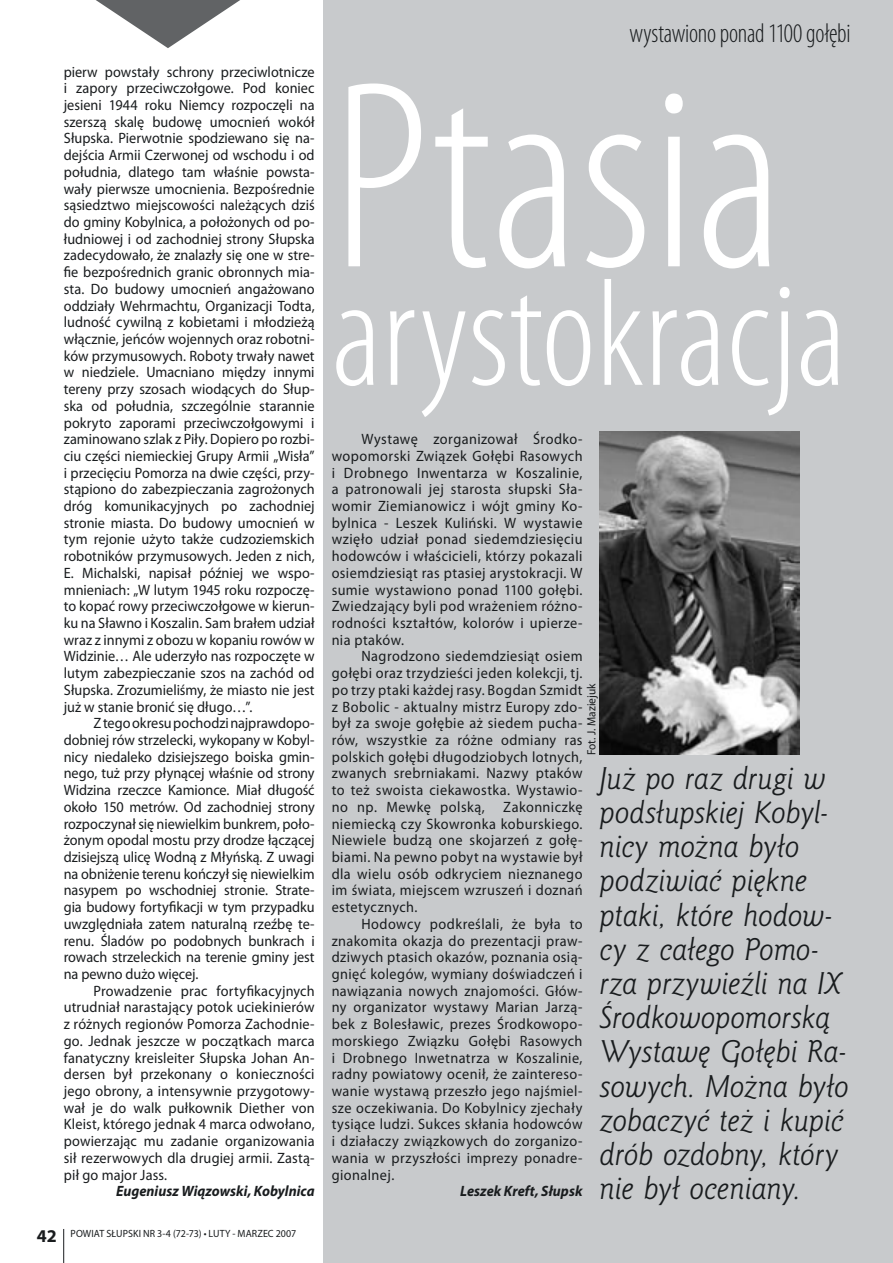
<style>
.page{position:relative;width:893px;height:1263px;background:#fff}
.page>*{position:absolute;margin:0;border:0;box-sizing:border-box;transform-origin:0 0}
.t1{font:300 condensed 270px "Myriad Pro";color:#fff}
.t2{font:300 condensed 153px "Myriad Pro";color:#fff}
.t3{font:italic 28.5px/34.2px "Goldy EFN";letter-spacing:-.01em;color:#191c1e}
.t4{font:300 condensed 27px "Myriad Pro";letter-spacing:-.01em;color:#191c1e;scale:.95 1}
.t5{font:15px/16.6px "Myriad Pro";letter-spacing:.02em;color:#191c1e;text-align:justify;scale:.95 1}
.t6{font:italic 700 15px "Myriad Pro";letter-spacing:.005em;color:#191c1e;scale:.95 1}
.t7{font:12px "Myriad Pro";letter-spacing:.005em;color:#191c1e;scale:.95 1}
.t8{font:10.5px "Myriad Pro";letter-spacing:.005em;color:#191c1e;scale:.95 1}
.s1{font-weight:700;font-size:18px}
</style>
<div class="page">
<hr style="left:63px;top:1229px;width:1px;height:34px;background:#191c1e">
<div style="left:323px;top:0;width:570px;height:1263px;background:#c8cacc"></div>
<svg style="left:96px;top:0;width:144px;height:48px"></svg>
<img style="left:600px;top:432px;width:199px;height:323px">
<p class="t5" style="left:64px;top:63px;width:266px">pierw powstały schrony przeciwlotnicze i zapory przeciwczołgowe. Pod koniec jesieni 1944 roku Niemcy rozpoczęli na szerszą skalę budowę umocnień wokół Słupska. Pierwotnie spodziewano się na&shy;dejścia Armii Czerwonej od wschodu i od południa, dlatego tam właśnie powsta&shy;wały pierwsze umocnienia. Bezpośrednie sąsiedztwo miejscowości należących dziś do gminy Kobylnica, a położonych od po&shy;łudniowej i od zachodniej strony Słupska zadecydowało, że znalazły się one w stre&shy;fie bezpośrednich granic obronnych mia&shy;sta. Do budowy umocnień angażowano oddziały Wehrmachtu, Organizacji Todta, ludność cywilną z kobietami i młodzieżą włącznie, jeńców wojennych oraz robotni&shy;ków przymusowych. Roboty trwały nawet w niedziele. Umacniano między innymi tereny przy szosach wiodących do Słup&shy;ska od południa, szczególnie starannie pokryto zaporami przeciwczołgowymi i zaminowano szlak z Piły. Dopiero po rozbi&shy;ciu części niemieckiej Grupy Armii „Wisła” i przecięciu Pomorza na dwie części, przy&shy;stąpiono do zabezpieczania zagrożonych dróg komunikacyjnych po zachodniej stronie miasta. Do budowy umocnień w tym rejonie użyto także cudzoziemskich robotników przymusowych. Jeden z nich, E. Michalski, napisał później we wspo&shy;mnieniach: „W lutym 1945 roku rozpoczę&shy;to kopać rowy przeciwczołgowe w kierun&shy;ku na Sławno i Koszalin. Sam brałem udział wraz z innymi z obozu w kopaniu rowów w Widzinie… Ale uderzyło nas rozpoczęte w lutym zabezpieczanie szos na zachód od Słupska. Zrozumieliśmy, że miasto nie jest już w stanie bronić się długo…”.</p>
<p class="t5" style="left:64px;top:715px;width:266px;text-indent:30px">Z tego okresu pochodzi najprawdopo&shy;dobniej rów strzelecki, wykopany w Kobyl&shy;nicy niedaleko dzisiejszego boiska gmin&shy;nego, tuż przy płynącej właśnie od strony Widzina rzeczce Kamionce. Miał długość około 150 metrów. Od zachodniej strony rozpoczynał się niewielkim bunkrem, poło&shy;żonym opodal mostu przy drodze łączącej dzisiejszą ulicę Wodną z Młyńską. Z uwagi na obniżenie terenu kończył się niewielkim nasypem po wschodniej stronie. Strate&shy;gia budowy fortyfikacji w tym przypadku uwzględniała zatem naturalną rzeźbę te&shy;renu. Śladów po podobnych bunkrach i rowach strzeleckich na terenie gminy jest na pewno dużo więcej.</p>
<p class="t5" style="left:64px;top:983px;width:266px;text-indent:30px">Prowadzenie prac fortyfikacyjnych utrudniał narastający potok uciekinierów z różnych regionów Pomorza Zachodnie&shy;go. Jednak jeszcze w początkach marca fanatyczny kreisleiter Słupska Johan An&shy;dersen był przekonany o konieczności jego obrony, a intensywnie przygotowy&shy;wał je do walk pułkownik Diether von Kleist, którego jednak 4 marca odwołano, powierzając mu zadanie organizowania sił rezerwowych dla drugiej armii. Zastą&shy;pił go major Jass.</p>
<p class="t6" style="left:116px;top:1183px;width:211px">Eugeniusz Wiązowski, Kobylnica</p>
<p class="t8" style="left:37px;top:1227px;width:275px"><span class="s1">42</span> POWIAT SŁUPSKI NR 3-4 (72-73) • LUTY - MARZEC 2007</p>
<h3 class="t4" style="left:629px;top:19px;width:234px">wystawiono ponad 1100 gołębi</h3>
<h1 class="t1" style="left:332px;top:33px;width:454px">Ptasia</h1>
<h2 class="t2" style="left:332px;top:253px;width:516px">arystokracja</h2>
<p class="t5" style="left:332px;top:431px;width:266px;text-indent:30px">Wystawę zorganizował Środko&shy;wopomorski Związek Gołębi Rasowych i Drobnego Inwentarza w Koszalinie, a patronowali jej starosta słupski Sła&shy;womir Ziemianowicz i wójt gminy Ko&shy;bylnica - Leszek Kuliński. W wystawie wzięło udział ponad siedemdziesięciu hodowców i właścicieli, którzy pokazali osiemdziesiąt ras ptasiej arystokracji. W sumie wystawiono ponad 1100 gołębi.<br>Zwiedzający byli pod wrażeniem różno&shy;rodności kształtów, kolorów i upierze&shy;nia ptaków.</p>
<p class="t5" style="left:332px;top:648px;width:266px;text-indent:30px">Nagrodzono siedemdziesiąt osiem gołębi oraz trzydzieści jeden kolekcji, tj. po trzy ptaki każdej rasy. Bogdan Szmidt z Bobolic - aktualny mistrz Europy zdo&shy;był za swoje gołębie aż siedem pucha&shy;rów, wszystkie za różne odmiany ras polskich gołębi długodziobych lotnych, zwanych srebrniakami. Nazwy ptaków to też swoista ciekawostka. Wystawio&shy;no np. Mewkę polską, Zakonniczkę niemiecką czy Skowronka koburskiego.<br>Niewiele budzą one skojarzeń z gołę&shy;biami. Na pewno pobyt na wystawie był dla wielu osób odkryciem nieznanego im świata, miejscem wzruszeń i doznań estetycznych.</p>
<p class="t5" style="left:332px;top:916px;width:266px;text-indent:30px">Hodowcy podkreślali, że była to znakomita okazja do prezentacji praw&shy;dziwych ptasich okazów, poznania osią&shy;gnięć kolegów, wymiany doświadczeń i nawiązania nowych znajomości. Głów&shy;ny organizator wystawy Marian Jarzą&shy;bek z Bolesławic, prezes Środkowopo&shy;morskiego Związku Gołębi Rasowych i Drobnego Inwetnatrza w Koszalinie, radny powiatowy ocenił, że zaintereso&shy;wanie wystawą przeszło jego najśmiel&shy;sze oczekiwania. Do Kobylnicy zjechały tysiące ludzi. Sukces skłania hodowców i działaczy związkowych do zorganizo&shy;wania w przyszłości imprezy ponadre&shy;gionalnej.</p>
<p class="t6" style="left:460px;top:1183px;width:130px">Leszek Kreft, Słupsk</p>
<p class="t7" style="left:585px;top:755px;width:77px;rotate:-90deg">Fot. J. Maziejuk</p>
<p class="t3" style="left:600px;top:761px;width:251px">Już po raz drugi w podsłupskiej Kobyl&shy;nicy można było podziwiać piękne ptaki, które hodow&shy;cy z całego Pomo&shy;rza przywieźli na IX<br>Środkowopomorską<br>Wystawę Gołębi Ra&shy;sowych. Można było zobaczyć też i kupić drób ozdobny, który nie był oceniany.</p>
</div>
